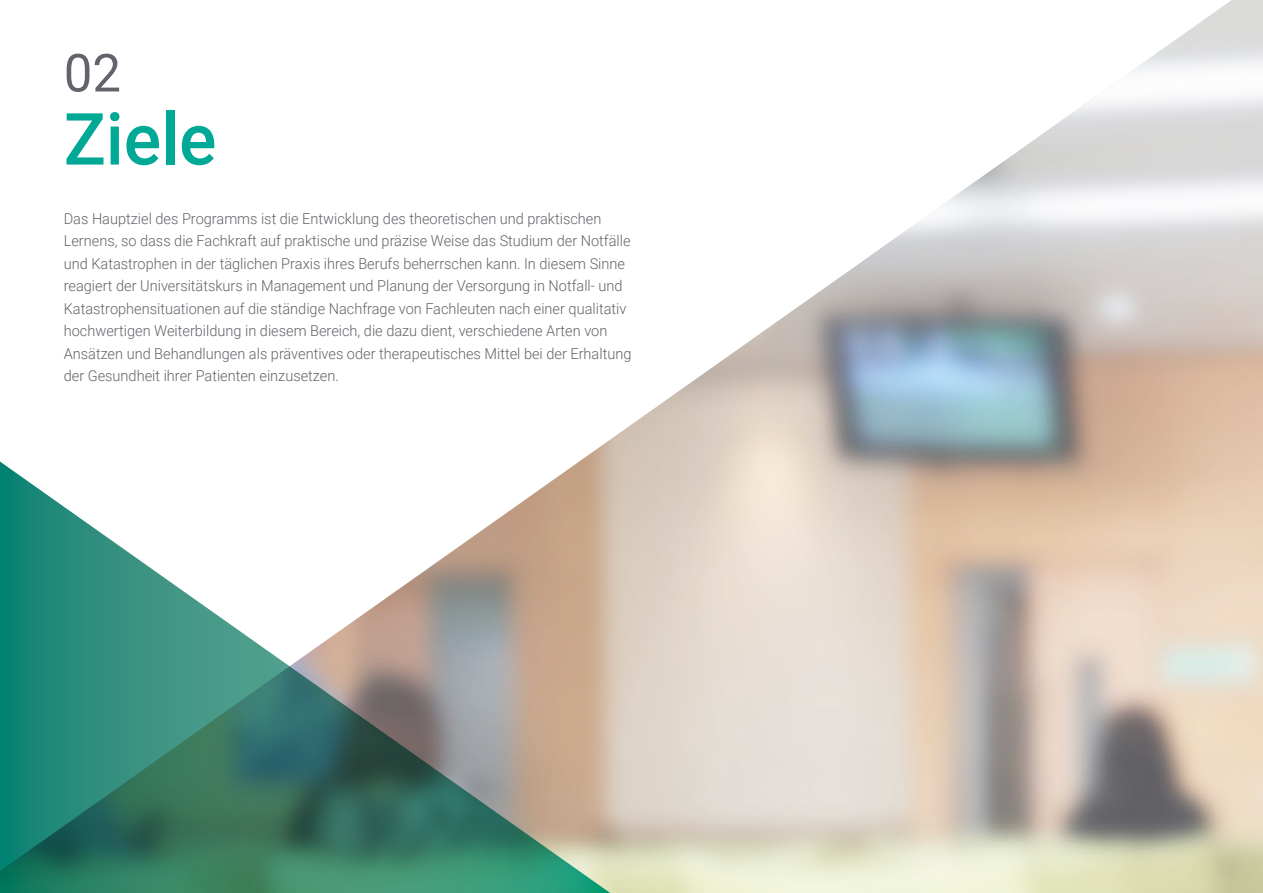
<style>
.page{position:relative;width:1263px;height:893px;background:#fff}
.page>*{position:absolute;margin:0;border:0;box-sizing:border-box;transform-origin:0 0}
.t1{font:500 72px "Roboto";color:#00a996}
.t2{font:52.5px "Roboto";color:#61646a}
.t3{font:300 15px/22.5px "Roboto";color:#61646a}
</style>
<div class="page">
<img style="left:601px;top:0;width:662px;height:893px">
<svg style="left:0;top:446px;width:640px;height:447px"></svg>
<h2 class="t2" style="left:64px;top:36px;width:59px">02</h2>
<h1 class="t1" style="left:64px;top:89px;width:154px">Ziele</h1>
<p class="t3" style="left:64px;top:207px;width:569px">Das Hauptziel des Programms ist die Entwicklung des theoretischen und praktischen Lernens, so dass die Fachkraft auf praktische und präzise Weise das Studium der Notfälle und Katastrophen in der täglichen Praxis ihres Berufs beherrschen kann. In diesem Sinne reagiert der Universitätskurs in Management und Planung der Versorgung in Notfall- und Katastrophensituationen auf die ständige Nachfrage von Fachleuten nach einer qualitativ hochwertigen Weiterbildung in diesem Bereich, die dazu dient, verschiedene Arten von Ansätzen und Behandlungen als präventives oder therapeutisches Mittel bei der Erhaltung der Gesundheit ihrer Patienten einzusetzen.</p>
</div>
